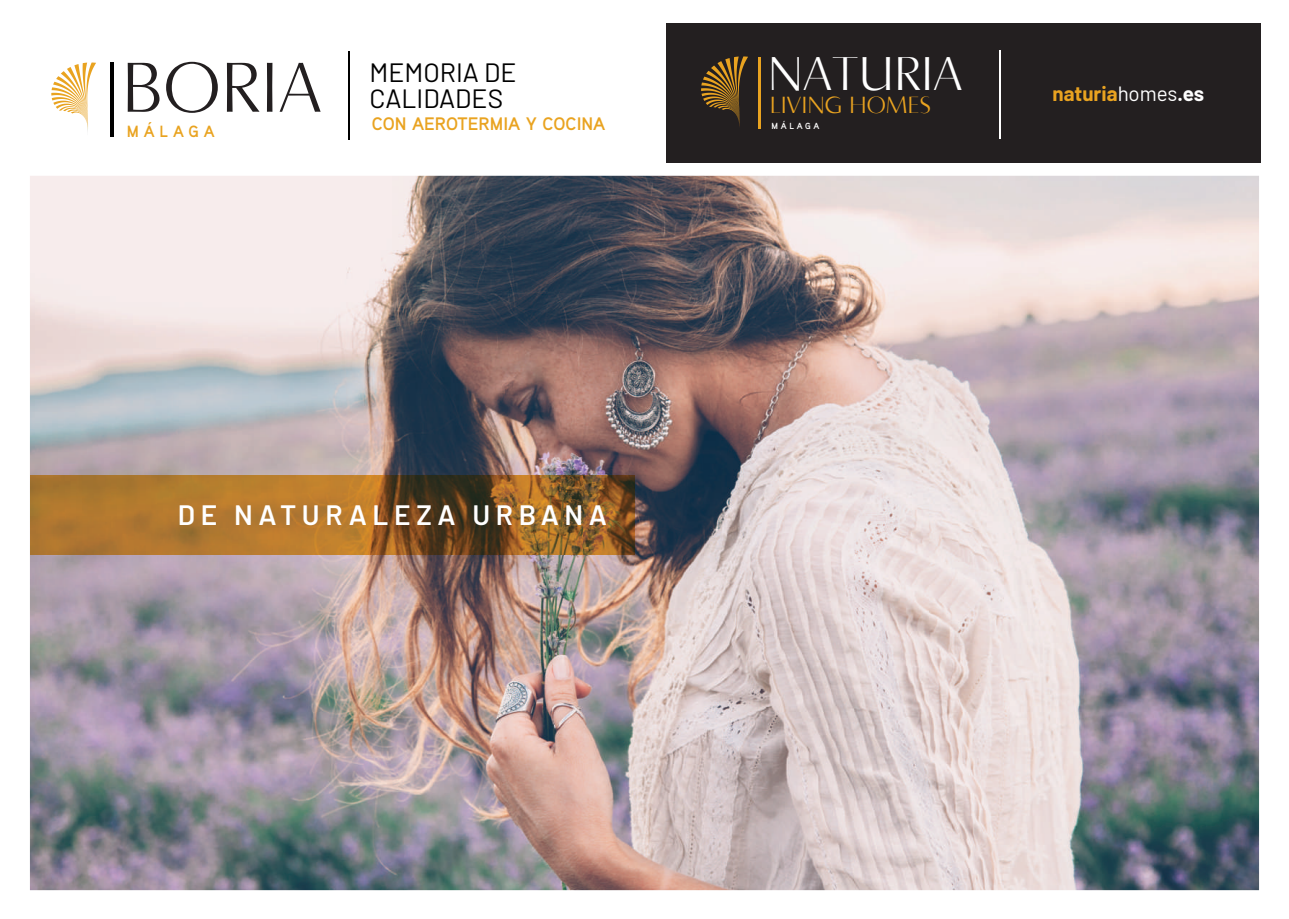
<style>
.page{position:relative;width:1289px;height:919px;background:#fff}
.page>*{position:absolute;margin:0;border:0;box-sizing:border-box;transform-origin:0 0}
.t1{font:300 67.8px "Accent Graphic W00";color:#231f20}
.t2{font:300 45.75px "Accent Graphic W00";color:#fff}
.t3{font:600 28.05px "Barlow";letter-spacing:.2em;color:#fff}
.t4{font:26.4px/26.4px "Barlow";color:#000}
.t5{font:300 22.65px "Accent Graphic W00";color:#e9a320}
.t6{font:700 20.55px "Barlow";color:#e9a320}
.t7{font:700 18px "Aaux Pro";color:#e9a320}
.t8{font:700 16.2px "Aaux Pro";letter-spacing:.3em;color:#e9a320}
.t9{font:700 8.85px "Aaux Pro";letter-spacing:.3em;color:#fff}
.s1{font-weight:400;color:#fff}
.s2{color:#fff}
</style>
<div class="page">
<div style="left:665px;top:23px;width:595px;height:140px;background:#231f20"></div>
<hr style="left:110px;top:62px;width:4px;height:75px;background:#000">
<svg style="left:51px;top:62px;width:45px;height:69px"></svg>
<hr style="left:758px;top:57px;width:3px;height:71px;background:#e9a320">
<svg style="left:701px;top:56px;width:47px;height:71px"></svg>
<hr style="left:348px;top:52px;width:1px;height:88px;background:#000">
<hr style="left:998px;top:50px;width:2px;height:88px;background:#fff">
<img style="left:30px;top:176px;width:1228px;height:714px">
<img style="left:31px;top:475px;width:603px;height:79px">
<h1 class="t1" style="left:121px;top:36px;width:201px">BORIA</h1>
<p class="t8" style="left:127px;top:121px;width:90px">MÁLAGA</p>
<h3 class="t4" style="left:369px;top:57px;width:148px">MEMORIA DE<br>CALIDADES</h3>
<p class="t7" style="left:372px;top:112px;width:235px">CON AEROTERMIA Y COCINA</p>
<h3 class="t3" style="left:178px;top:494px;width:431px">DE NATURALEZA URBANA</h3>
<h2 class="t2" style="left:767px;top:39px;width:196px">NATURIA</h2>
<p class="t5" style="left:769px;top:88px;width:163px">LIVING HOMES</p>
<p class="t9" style="left:771px;top:120px;width:49px">MÁLAGA</p>
<p class="t6" style="left:1052px;top:78px;width:153px">naturia<span class="s1">homes</span><span class="s2">.es</span></p>
</div>
